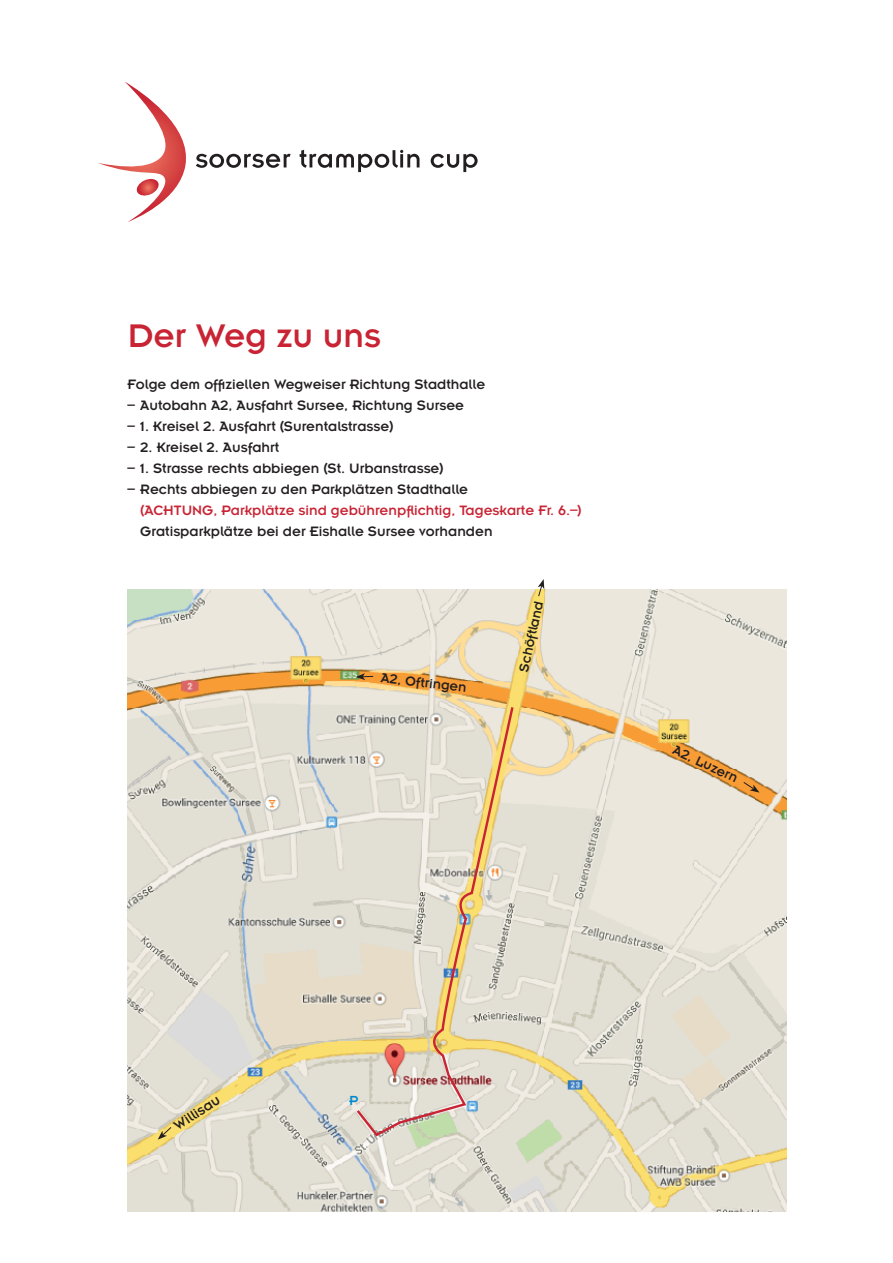
<style>
.page{position:relative;width:893px;height:1263px;background:#fff}
.page>*{position:absolute;margin:0;border:0;box-sizing:border-box;transform-origin:0 0}
.t1{font:36px "Insignia";color:#c82434}
.t2{font:15px "Insignia";color:#231f20}
.t3{font:15px "Insignia";color:#c82434}
.t4{font:14.55px "Insignia";color:#231f20}
.t5{font:14.55px "Insignia";color:#0089cf}
</style>
<div class="page">
<img style="left:128px;top:589px;width:658px;height:623px">
<svg style="left:354px;top:704px;width:161px;height:434px;background:#e0d7c3"></svg>
<svg style="left:538px;top:579px;width:6px;height:18px"></svg>
<svg style="left:356px;top:673px;width:17px;height:7px"></svg>
<svg style="left:98px;top:82px;width:193px;height:140px"></svg>
<svg style="left:300px;top:150px;width:120px;height:22px"></svg>
<svg style="left:431px;top:154px;width:47px;height:18px"></svg>
<svg style="left:743px;top:781px;width:16px;height:12px"></svg>
<svg style="left:158px;top:1126px;width:14px;height:14px"></svg>
<h1 class="t1" style="left:128px;top:317px;width:255px">Der Weg zu uns</h1>
<p class="t2" style="left:128px;top:377px;width:359px">Folge dem offiziellen Wegweiser Richtung Stadthalle</p>
<p class="t2" style="left:128px;top:398px;width:338px">– Autobahn A2, Ausfahrt Sursee, Richtung Sursee</p>
<p class="t2" style="left:128px;top:419px;width:267px">– 1. Kreisel 2. Ausfahrt (Surentalstrasse)</p>
<p class="t2" style="left:128px;top:440px;width:153px">– 2. Kreisel 2. Ausfahrt</p>
<p class="t2" style="left:128px;top:461px;width:318px">– 1. Strasse rechts abbiegen (St. Urbanstrasse)</p>
<p class="t2" style="left:128px;top:482px;width:342px">– Rechts abbiegen zu den Parkplätzen Stadthalle</p>
<p class="t3" style="left:140px;top:503px;width:443px">(ACHTUNG, Parkplätze sind gebührenpflichtig, Tageskarte Fr. 6.–)</p>
<p class="t2" style="left:140px;top:524px;width:354px">Gratisparkplätze bei der Eishalle Sursee vorhanden</p>
<p class="t4" style="left:382px;top:670px;width:88px;rotate:7deg">A2, Oftringen</p>
<p class="t4" style="left:516px;top:670px;width:74px;rotate:-77deg">Schöftland</p>
<p class="t4" style="left:677px;top:742px;width:71px;rotate:25deg">A2, Luzern</p>
<p class="t2" style="left:171px;top:1120px;width:53px;rotate:-33deg">Willisau</p>
<p class="t5" style="left:349px;top:1093px;width:11px">P</p>
</div>
